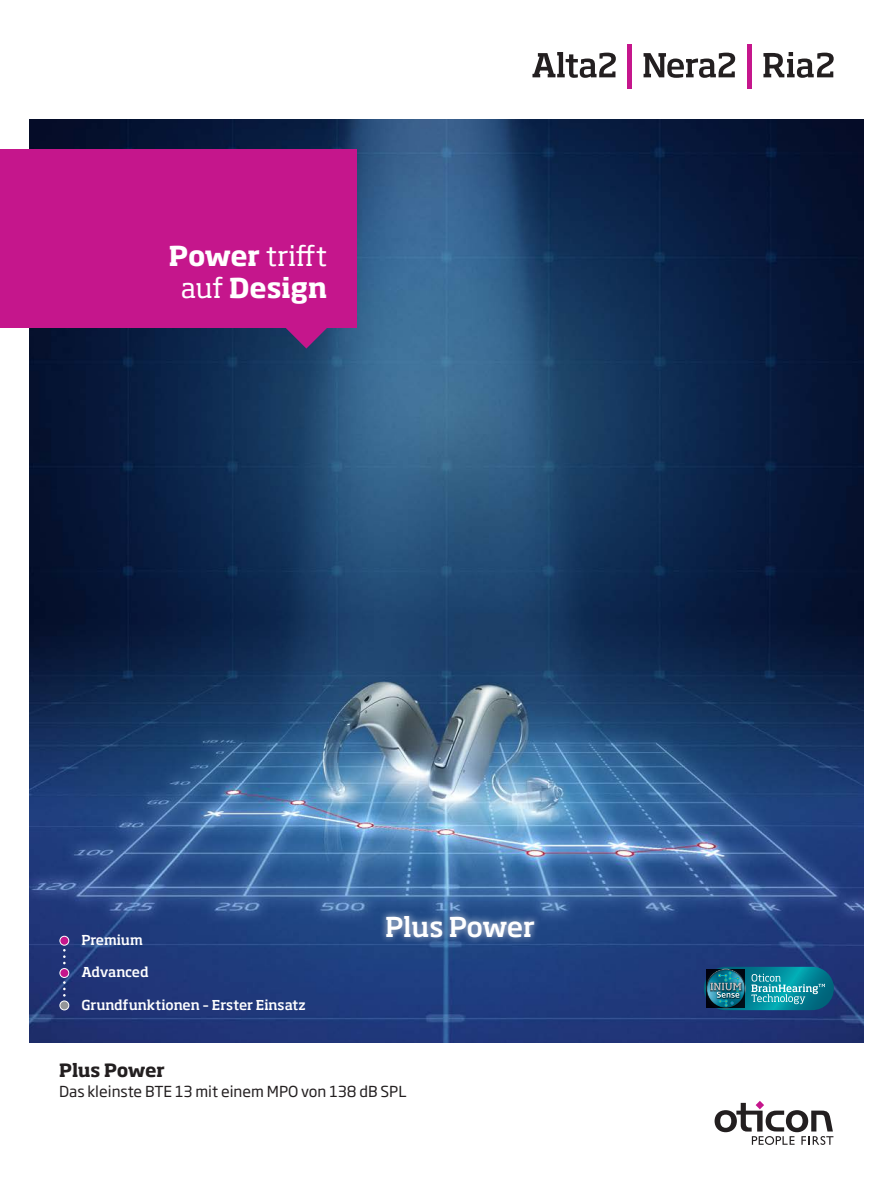
<style>
.page{position:relative;width:893px;height:1191px;background:#fff}
.page>*{position:absolute;margin:0;border:0;box-sizing:border-box;transform-origin:0 0}
.t1{font:700 27px/31.5px "Soho Pro";color:#fff;text-align:center}
.t2{font:500 27px "Soho Pro";letter-spacing:-.02em;color:#fff}
.t3{font:700 18px "Soho Pro";letter-spacing:-.015em;color:#231f20}
.t4{font:15px "Soho Gothic Pro";color:#231f20}
.t5{font:500 13.5px "Soho Pro";letter-spacing:-.005em;color:#fff}
.t6{font:500 13.5px "Soho Pro";letter-spacing:-.03em;color:#fff}
.s1{font-weight:400}
</style>
<div class="page">
<img style="left:30px;top:119px;width:833px;height:923px">
<svg style="left:285px;top:328px;width:42px;height:20px"></svg>
<svg style="left:715px;top:1101px;width:118px;height:43px"></svg>
<svg style="left:532px;top:52px;width:84px;height:26px"></svg>
<svg style="left:643px;top:53px;width:92px;height:25px"></svg>
<hr style="left:627px;top:45px;width:4px;height:44px;background:#c5168c">
<svg style="left:763px;top:52px;width:70px;height:26px"></svg>
<hr style="left:747px;top:45px;width:4px;height:44px;background:#c5168c">
<div style="left:30px;top:149px;width:327px;height:179px;background:#c5168c"></div>
<div style="left:0;top:149px;width:30px;height:178px;background:#c5168c"></div>
<svg style="left:704px;top:966px;width:130px;height:44px"></svg>
<img style="left:705px;top:968px;width:120px;height:42px">
<svg style="left:63px;top:981px;width:3px;height:15px"></svg>
<svg style="left:63px;top:949px;width:3px;height:15px"></svg>
<div style="left:60px;top:968px;width:9px;height:9px;background:#c5168c;border-radius:50%"></div>
<div style="left:60px;top:968px;width:9px;height:9px;border:1px solid #fff;border-radius:50%"></div>
<div style="left:60px;top:936px;width:9px;height:9px;background:#c5168c;border-radius:50%"></div>
<div style="left:60px;top:936px;width:9px;height:9px;border:1px solid #fff;border-radius:50%"></div>
<div style="left:60px;top:1001px;width:9px;height:9px;background:#939598;border-radius:50%"></div>
<div style="left:60px;top:1000px;width:9px;height:10px;border:1px solid #fff;border-radius:50%"></div>
<div style="left:379px;top:908px;width:162px;height:36px;background:#fff;opacity:.75"></div>
<h1 class="t1" style="left:169px;top:239px;width:160px">Power <span class="s1">trifft auf</span> Design</h1>
<p class="t5" style="left:81px;top:930px;width:63px">Premium</p>
<p class="t6" style="left:81px;top:962px;width:69px">Advanced</p>
<p class="t5" style="left:81px;top:995px;width:226px">Grundfunktionen – Erster Einsatz</p>
<h1 class="t2" style="left:385px;top:907px;width:152px">Plus Power</h1>
<p class="t3" style="left:59px;top:1057px;width:107px">Plus Power</p>
<p class="t4" style="left:59px;top:1079px;width:349px">Das kleinste BTE 13 mit einem MPO von 138 dB SPL</p>
</div>
